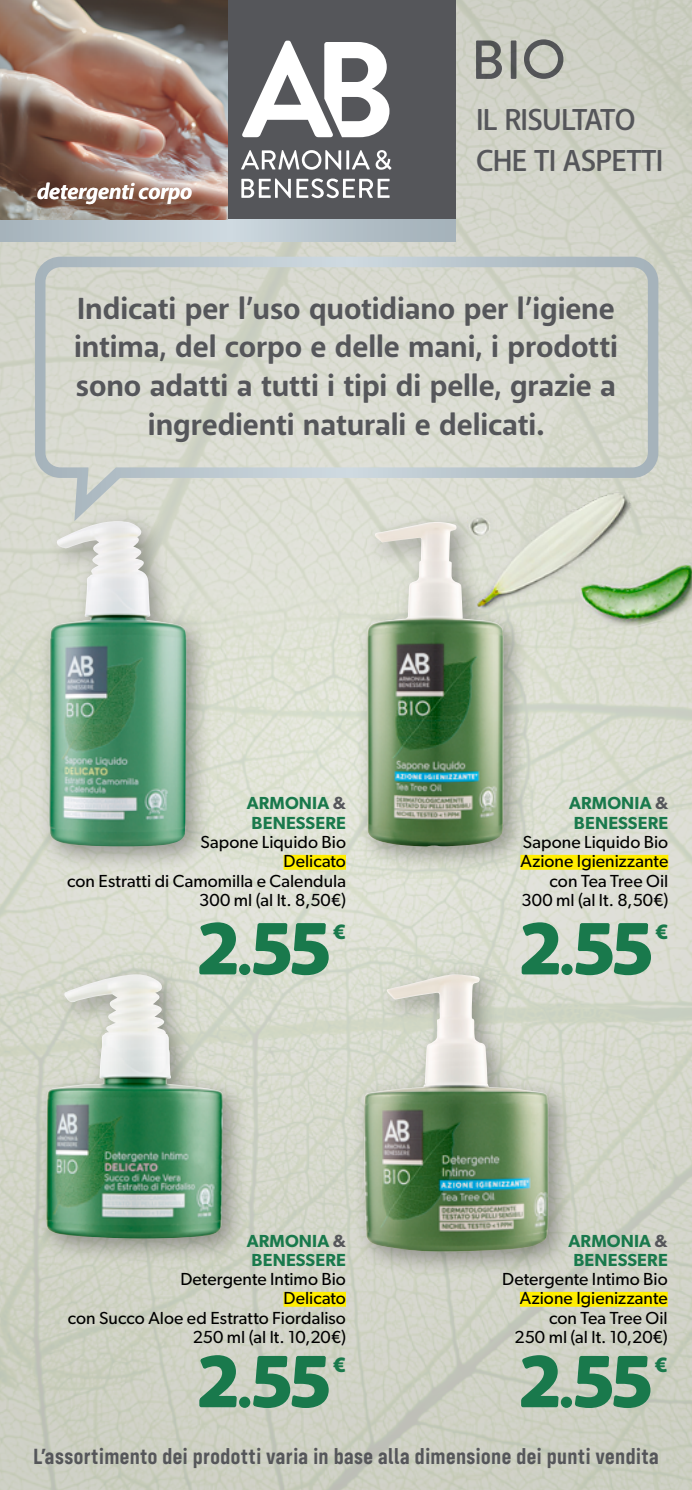
<style>
.page{position:relative;width:692px;height:1490px;background:#fff}
.page>*{position:absolute;margin:0;border:0;box-sizing:border-box;transform-origin:0 0}
.t1{font:900 77px "Anago";letter-spacing:-.075em;color:#19794c}
.t2{font:700 30.28px/38.7px "Anago";letter-spacing:-.005em;color:#55565a;text-align:center}
.t3{font:500 29.93px/41.1px "Anago";letter-spacing:-.025em;color:#55565a}
.t4{font:100 22.75px "Config Variable";letter-spacing:.02em;color:#55565a}
.t5{font:italic 700 21.88px "Anago";letter-spacing:-.01em;color:#fff}
.t6{font:900 21px "Anago";color:#19794c}
.t7{font:17.5px/19.2px "Gibson";letter-spacing:.005em;color:#000;text-align:right}
.t8{font:600 17.5px/19.2px "Gibson";letter-spacing:.01em;color:#19794c}
.s1{color:#55565a}
.s2{font-size:54.25px}
</style>
<div class="page">
<img style="left:0;top:0;width:691px;height:1489px">
<div style="left:227px;top:0;width:228px;height:219px;background:#55565a"></div>
<svg style="left:241px;top:150px;width:150px;height:48px"></svg>
<svg style="left:242px;top:41px;width:147px;height:96px"></svg>
<svg style="left:0;top:219px;width:455px;height:22px;background:#b7c3ca"></svg>
<img style="left:529px;top:534px;width:11px;height:112px">
<img style="left:540px;top:526px;width:151px;height:135px">
<div style="left:37px;top:509px;width:176px;height:364px;background:#000;opacity:.33"></div>
<img style="left:49px;top:534px;width:137px;height:313px">
<div style="left:355px;top:509px;width:174px;height:364px;background:#000;opacity:.33"></div>
<img style="left:367px;top:534px;width:136px;height:312px">
<div style="left:33px;top:961px;width:217px;height:304px;background:#000;opacity:.33"></div>
<img style="left:46px;top:974px;width:177px;height:264px">
<div style="left:351px;top:961px;width:224px;height:317px;background:#000;opacity:.33"></div>
<img style="left:363px;top:974px;width:185px;height:277px">
<svg style="left:30px;top:251px;width:633px;height:283px;background:#d4d7ce"></svg>
<div style="left:519px;top:1291px;width:148px;height:15px;background:#ffed00"></div>
<div style="left:520px;top:854px;width:148px;height:15px;background:#ffed00"></div>
<div style="left:283px;top:854px;width:63px;height:15px;background:#ffed00"></div>
<div style="left:283px;top:1291px;width:63px;height:15px;background:#ffed00"></div>
<p class="t5" style="left:37px;top:178px;width:157px">detergenti corpo</p>
<h3 class="t3" style="left:476px;top:99px;width:189px">IL RISULTATO<br>CHE TI ASPETTI</h3>
<h2 class="t2" style="left:74px;top:289px;width:545px">Indicati per l’uso quotidiano per l’igiene intima, del corpo e delle mani, i prodotti sono adatti a tutti i tipi di pelle, grazie a ingredienti naturali e delicati.</h2>
<p class="t8" style="left:246px;top:793px;width:101px">ARMONIA <span class="s1">&amp;<br></span>BENESSERE</p>
<p class="t7" style="left:67px;top:832px;width:280px">Sapone Liquido Bio<br>Delicato<br>con Estratti di Camomilla e Calendula<br>300 ml (al lt. 8,50€)</p>
<h1 class="t1" style="left:196px;top:899px;width:137px">2<span class="s2">.</span>55</h1>
<p class="t6" style="left:333px;top:918px;width:14px">€</p>
<p class="t8" style="left:246px;top:1230px;width:101px">ARMONIA <span class="s1">&amp;<br></span>BENESSERE</p>
<p class="t7" style="left:68px;top:1268px;width:279px">Detergente Intimo Bio<br>Delicato<br>con Succo Aloe ed Estratto Fiordaliso<br>250 ml (al lt. 10,20€)</p>
<h1 class="t1" style="left:196px;top:1331px;width:137px">2<span class="s2">.</span>55</h1>
<p class="t6" style="left:333px;top:1351px;width:14px">€</p>
<p class="t8" style="left:568px;top:793px;width:101px">ARMONIA <span class="s1">&amp;<br></span>BENESSERE</p>
<p class="t7" style="left:520px;top:832px;width:149px">Sapone Liquido Bio<br>Azione Igienizzante con Tea Tree Oil<br>300 ml (al lt. 8,50€)</p>
<h1 class="t1" style="left:518px;top:899px;width:137px">2<span class="s2">.</span>55</h1>
<p class="t6" style="left:655px;top:918px;width:14px">€</p>
<p class="t8" style="left:568px;top:1230px;width:101px">ARMONIA <span class="s1">&amp;<br></span>BENESSERE</p>
<p class="t7" style="left:502px;top:1268px;width:167px">Detergente Intimo Bio<br>Azione Igienizzante con Tea Tree Oil<br>250 ml (al lt. 10,20€)</p>
<h1 class="t1" style="left:518px;top:1331px;width:137px">2<span class="s2">.</span>55</h1>
<p class="t6" style="left:654px;top:1351px;width:14px">€</p>
<h3 class="t4" style="left:33px;top:1443px;width:626px">L’assortimento dei prodotti varia in base alla dimensione dei punti vendita</h3>
</div>
